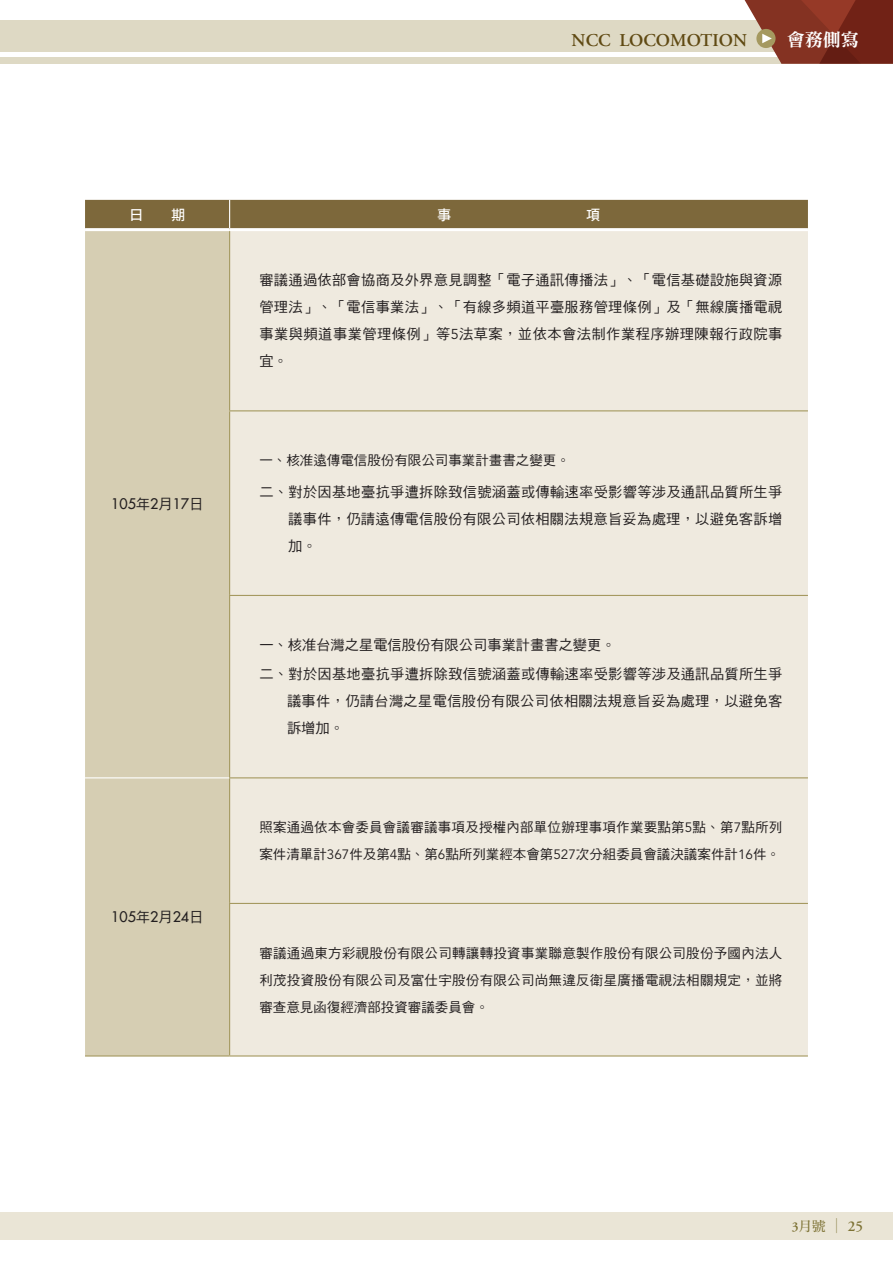
<style>
.page{position:relative;width:893px;height:1263px;background:#fff}
.page>*{position:absolute;margin:0;border:0;box-sizing:border-box;transform-origin:0 0}
.t1{font:600 18px "Adobe Garamond Pro";color:#604a13}
.t2{font:18px "DF Ming Std W9";color:#fff}
.t3{font:14.25px/27px "DF Hei Std W5";letter-spacing:.02em;color:#231f20;text-align:justify}
.t4{font:500 14.25px "Futura Std";color:#231f20}
.t5{font:14.25px "DF Hei Std W7";color:#fff}
.t6{font:13.5px/27px "DF Hei Std W5";color:#231f20}
.t7{font:13.5px "DF Ming Std W7";color:#7d7234}
.s1{font-family:"DF Hei Std W5";font-weight:400}
.s2{font-family:"Avenir LT Std"}
.s3{font-family:"Adobe Garamond Pro";font-weight:600}
.s4{font-size:15px}
.s5{font-family:"Adobe Garamond Pro";font-weight:600;font-size:15px}
</style>
<div class="page">
<div style="left:0;top:21px;width:893px;height:43px;background:#ded9c4"></div>
<div style="left:0;top:52px;width:893px;height:5px;background:#fff"></div>
<div style="left:0;top:1212px;width:893px;height:27px;background:#eae5d6"></div>
<div style="left:85px;top:231px;width:144px;height:824px;background:#d6ceb3"></div>
<div style="left:230px;top:231px;width:578px;height:824px;background:#efeadf"></div>
<hr style="left:229px;top:410px;width:579px;height:1px;background:#a59960">
<hr style="left:229px;top:595px;width:579px;height:1px;background:#a59960">
<hr style="left:229px;top:231px;width:1px;height:179px;background:#a59960">
<hr style="left:229px;top:411px;width:1px;height:184px;background:#a59960">
<hr style="left:229px;top:596px;width:1px;height:181px;background:#a59960">
<hr style="left:229px;top:778px;width:1px;height:125px;background:#a59960">
<hr style="left:229px;top:904px;width:1px;height:151px;background:#a59960">
<svg style="left:85px;top:200px;width:723px;height:30px;background:#857147"></svg>
<hr style="left:229px;top:777px;width:579px;height:1px;background:#a59960">
<hr style="left:229px;top:903px;width:579px;height:1px;background:#a59960">
<hr style="left:230px;top:1055px;width:578px;height:1px;background:#a59960">
<hr style="left:85px;top:1055px;width:145px;height:1px;background:#a59960">
<hr style="left:85px;top:777px;width:144px;height:1px;background:#fff">
<svg style="left:735px;top:0;width:158px;height:64px"></svg>
<p class="t1" style="left:572px;top:29px;width:177px">NCC LOCOMOTION</p>
<p class="t2" style="left:787px;top:29px;width:73px">會務側寫</p>
<p class="t5" style="left:129px;top:207px;width:16px">日</p>
<p class="t5" style="left:171px;top:207px;width:16px">期</p>
<p class="t5" style="left:437px;top:207px;width:16px">事</p>
<p class="t5" style="left:586px;top:207px;width:16px">項</p>
<p class="t4" style="left:111px;top:495px;width:94px">105<span class="s1">年</span>2<span class="s1">月</span>17<span class="s1">日</span></p>
<p class="t4" style="left:111px;top:908px;width:94px">105<span class="s1">年</span>2<span class="s1">月</span>24<span class="s1">日</span></p>
<p class="t3" style="left:259px;top:266px;width:525px">審議通過依部會協商及外界意見調整「電子通訊傳播法」、「電信基礎設施與資源管理法」、「電信事業法」、「有線多頻道平臺服務管理條例」及「無線廣播電視事業與頻道事業管理條例」等<span class="s2">5</span>法草案，並依本會法制作業程序辦理陳報行政院事宜。</p>
<p class="t6" style="left:259px;top:446px;width:312px">一、核准遠傳電信股份有限公司事業計畫書之變更。</p>
<p class="t3" style="left:288px;top:478px;width:496px;text-indent:-29px">二、對於因基地臺抗爭遭拆除致信號涵蓋或傳輸速率受影響等涉及通訊品質所生爭議事件，仍請遠傳電信股份有限公司依相關法規意旨妥為處理，以避免客訴增加。</p>
<p class="t3" style="left:259px;top:630px;width:524px;line-height:29.1px">一、核准台灣之星電信股份有限公司事業計畫書之變更。<br>二、對於因基地臺抗爭遭拆除致信號涵蓋或傳輸速率受影響等涉及通訊品質所生爭</p>
<p class="t3" style="left:287px;top:687px;width:497px">議事件，仍請台灣之星電信股份有限公司依相關法規意旨妥為處理，以避免客訴增加。</p>
<p class="t6" style="left:259px;top:813px;width:525px">照案通過依本會委員會議審議事項及授權內部單位辦理事項作業要點第<span class="s2">5</span>點、第<span class="s2">7</span>點所列案件清單計<span class="s2">367</span>件及第<span class="s2">4</span>點、第<span class="s2">6</span>點所列業經本會第<span class="s2">527</span>次分組委員會議決議案件計<span class="s2">16</span>件。</p>
<p class="t6" style="left:259px;top:939px;width:524px;text-align:justify">審議通過東方彩視股份有限公司轉讓轉投資事業聯意製作股份有限公司股份予國內法人利茂投資股份有限公司及富仕宇股份有限公司尚無違反衛星廣播電視法相關規定，並將審查意見函復經濟部投資審議委員會。</p>
<p class="t7" style="left:792px;top:1219px;width:73px"><span class="s3">3</span>月號 <span class="s4">│</span> <span class="s5">25</span></p>
</div>
